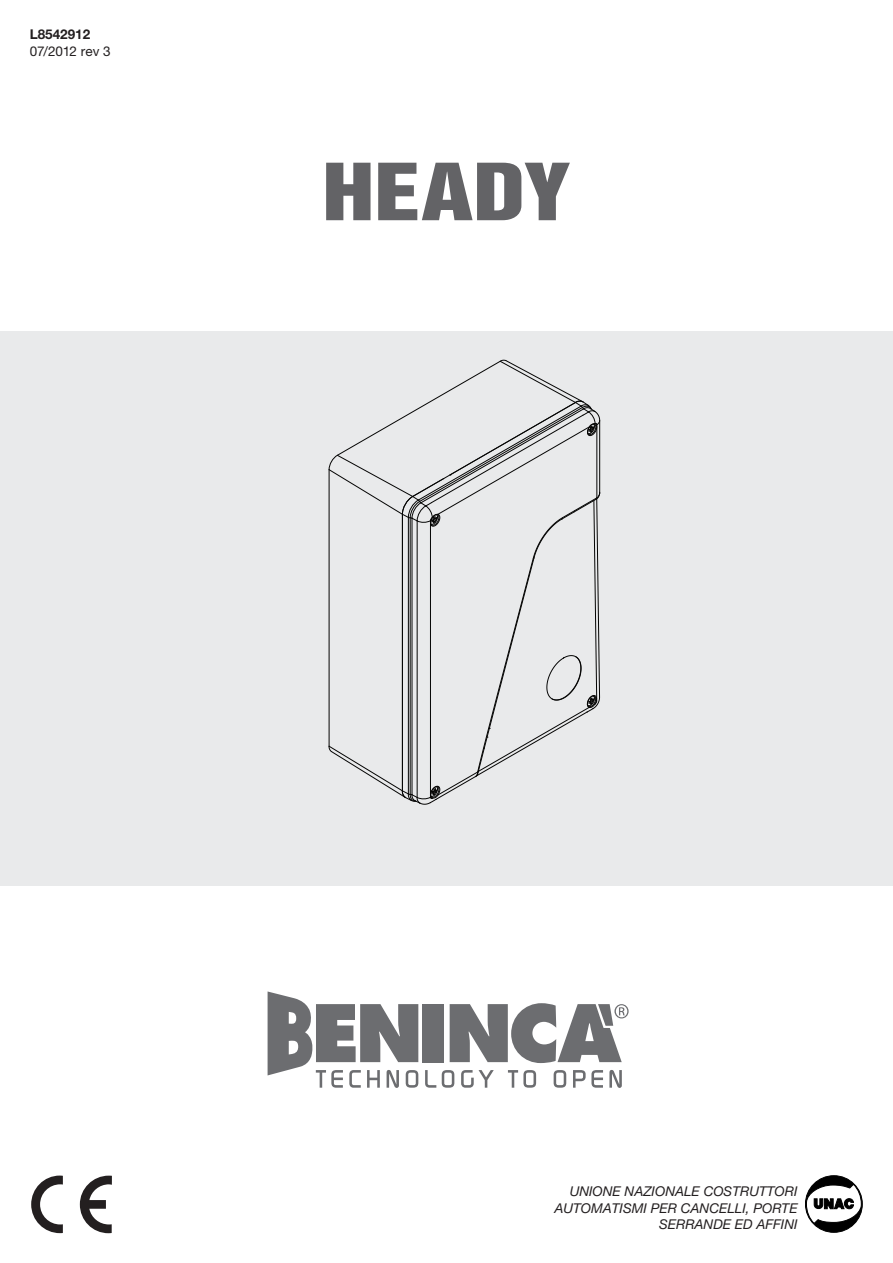
<style>
.page{position:relative;width:893px;height:1263px;background:#fff}
.page>*{position:absolute;margin:0;border:0;box-sizing:border-box;transform-origin:0 0}
.t1{font:72px "Helvetica Inserat LT Std";color:#636366;scale:1.3 1}
.t2{font:italic 13.5px/16.2px "Helvetica Neue LT Pro";color:#231f20;text-align:right}
.t3{font:13.5px "Helvetica Neue LT Pro";letter-spacing:-.01em;color:#231f20}
.t4{font:700 13.5px "Helvetica Neue LT Pro";color:#231f20}
</style>
<div class="page">
<svg style="left:425px;top:1070px;width:11px;height:18px"></svg>
<svg style="left:442px;top:1070px;width:12px;height:18px"></svg>
<svg style="left:461px;top:1070px;width:33px;height:18px"></svg>
<svg style="left:508px;top:1070px;width:28px;height:18px"></svg>
<svg style="left:554px;top:1070px;width:12px;height:18px"></svg>
<svg style="left:573px;top:1070px;width:30px;height:18px"></svg>
<svg style="left:609px;top:1070px;width:13px;height:18px"></svg>
<div style="left:423px;top:1004px;width:21px;height:58px;background:#6c6d70"></div>
<svg style="left:450px;top:1003px;width:179px;height:60px"></svg>
<svg style="left:268px;top:991px;width:150px;height:97px"></svg>
<div style="left:805px;top:1176px;width:57px;height:56px;background:#000;border-radius:50%"></div>
<div style="left:805px;top:1175px;width:57px;height:57px;border:1px solid #000;border-radius:50%"></div>
<svg style="left:806px;top:1184px;width:55px;height:39px"></svg>
<svg style="left:80px;top:1175px;width:32px;height:58px"></svg>
<svg style="left:31px;top:1175px;width:32px;height:58px"></svg>
<div style="left:0;top:331px;width:893px;height:555px;background:#e9eaeb"></div>
<svg style="left:328px;top:360px;width:272px;height:445px"></svg>
<p class="t4" style="left:30px;top:26px;width:62px">L8542912</p>
<p class="t3" style="left:30px;top:43px;width:82px">07/2012 rev 3</p>
<h1 class="t1" style="left:322px;top:149px;width:193px">HEADY</h1>
<p class="t2" style="left:554px;top:1183px;width:245px">UNIONE NAZIONALE COSTRUTTORI<br>AUTOMATISMI PER CANCELLI, PORTE<br>SERRANDE ED AFFINI</p>
</div>
